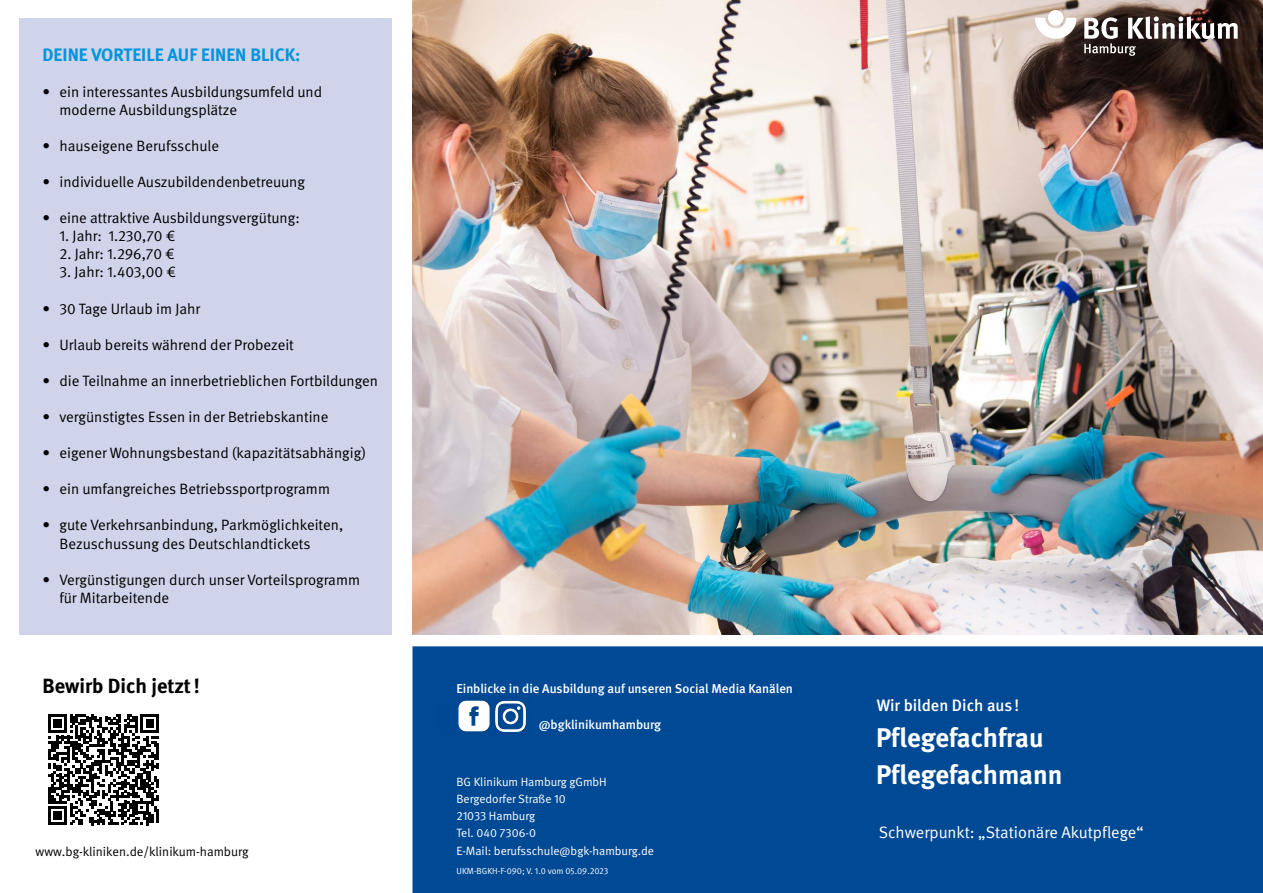
<style>
.page{position:relative;width:1263px;height:893px;background:#fff}
.page>*{position:absolute;margin:0;border:0;box-sizing:border-box;transform-origin:0 0}
._02_Fließtext_Fließtext{font:700 27px/36.2px "DGUV Meta";color:#fff}
._01_Überschriften_16pt_Überschrift{font:700 20.55px "DGUV Meta";color:#000}
.Überschrift_11pt_cyan{font:700 18px "DGUV Meta";color:#0095db}
._01_Überschriften_16pt_Überschrift-2{font:16.5px "DGUV Meta";color:#fff}
._02_Fließtext_Fließtext-2{font:500 16.5px "DGUV Meta";color:#fff}
.t1{font:15px/18px "DGUV Meta";color:#000}
._01_Überschriften_16pt_Überschrift-3{font:500 12.9px "DGUV Meta";color:#fff}
._02_Fließtext_Aufzählungsliste{font:12.9px "DGUV Meta";letter-spacing:-.005em;color:#000}
._02_Fließtext_Fließtext_ohne_Abstand_dana{font:12px/17.2px "DGUV Meta";color:#fff}
._02_Fließtext_Aufzählungsliste-2{font:8.85px "DGUV Meta";color:#fff}
</style>
<div class="page">
<img style="left:412px;top:0;width:851px;height:635px">
<div style="left:19px;top:18px;width:372px;height:617px;background:#d0d4eb"></div>
<div style="left:412px;top:646px;width:851px;height:247px;background:#004994"></div>
<svg style="left:1035px;top:18px;width:41px;height:21px"></svg>
<div style="left:1048px;top:10px;width:15px;height:16px;background:#fff;border-radius:50%"></div>
<svg style="left:1084px;top:16px;width:153px;height:40px"></svg>
<img style="left:472px;top:696px;width:58px;height:38px">
<svg style="left:48px;top:714px;width:111px;height:111px"></svg>
<img style="left:436px;top:699px;width:76px;height:36px">
<p class="Überschrift_11pt_cyan" style="left:43px;top:44px;width:260px">DEINE VORTEILE AUF EINEN BLICK:</p>
<p class="t1" style="left:60px;top:83px;width:264px;text-indent:-17px">• ein interessantes Ausbildungsumfeld und moderne Ausbildungsplätze</p>
<p class="t1" style="left:43px;top:137px;width:178px">• hauseigene Berufsschule</p>
<p class="t1" style="left:43px;top:173px;width:264px">• individuelle Auszubildendenbetreuung</p>
<p class="t1" style="left:43px;top:209px;width:259px">• eine attraktive Ausbildungsvergütung:</p>
<p class="t1" style="left:60px;top:227px;width:117px">1. Jahr: 1.230,70 €</p>
<p class="t1" style="left:60px;top:246px;width:117px">2. Jahr: 1.296,70 €</p>
<p class="t1" style="left:60px;top:264px;width:118px">3. Jahr: 1.403,00 €</p>
<p class="t1" style="left:43px;top:300px;width:159px">• 30 Tage Urlaub im Jahr</p>
<p class="t1" style="left:43px;top:336px;width:253px">• Urlaub bereits während der Probezeit</p>
<p class="t1" style="left:43px;top:372px;width:337px">• die Teilnahme an innerbetrieblichen Fortbildungen</p>
<p class="t1" style="left:43px;top:408px;width:287px">• vergünstigtes Essen in der Betriebskantine</p>
<p class="t1" style="left:43px;top:444px;width:325px">• eigener Wohnungsbestand (kapazitätsabhängig)</p>
<p class="t1" style="left:43px;top:480px;width:289px">• ein umfangreiches Betriebssportprogramm</p>
<p class="t1" style="left:60px;top:517px;width:285px;text-indent:-17px">• gute Verkehrsanbindung, Parkmöglichkeiten,<br>Bezuschussung des Deutschlandtickets</p>
<p class="t1" style="left:60px;top:571px;width:302px;text-indent:-17px">• Vergünstigungen durch unser Vorteilsprogramm für Mitarbeitende</p>
<p class="_01_Überschriften_16pt_Überschrift" style="left:43px;top:674px;width:159px">Bewirb Dich jetzt !</p>
<p class="_01_Überschriften_16pt_Überschrift-3" style="left:456px;top:681px;width:338px">Einblicke in die Ausbildung auf unseren Social Media Kanälen</p>
<p class="_02_Fließtext_Aufzählungsliste" style="left:36px;top:844px;width:214px">www.bg-kliniken.de/klinikum-hamburg</p>
<p class="_01_Überschriften_16pt_Überschrift-3" style="left:539px;top:717px;width:124px">@bgklinikumhamburg</p>
<p class="_02_Fließtext_Fließtext_ohne_Abstand_dana" style="left:456px;top:773px;width:152px">BG Klinikum Hamburg gGmbH</p>
<p class="_02_Fließtext_Fließtext_ohne_Abstand_dana" style="left:456px;top:790px;width:111px">Bergedorfer Straße 10</p>
<p class="_02_Fließtext_Fließtext_ohne_Abstand_dana" style="left:456px;top:807px;width:81px">21033 Hamburg<br>Tel. 040 7306-0</p>
<p class="_02_Fließtext_Fließtext_ohne_Abstand_dana" style="left:456px;top:842px;width:199px">E-Mail: berufsschule@bgk-hamburg.de</p>
<p class="_02_Fließtext_Aufzählungsliste-2" style="left:457px;top:866px;width:153px">UKM-BGKH-F-090; V. 1.0 vom 05.09.2023</p>
<p class="_02_Fließtext_Fließtext-2" style="left:877px;top:696px;width:144px">Wir bilden Dich aus !</p>
<p class="_02_Fließtext_Fließtext" style="left:876px;top:721px;width:188px">Pflegefachfrau<br>Pflegefachmann</p>
<p class="_01_Überschriften_16pt_Überschrift-2" style="left:879px;top:822px;width:267px">Schwerpunkt: „Stationäre Akutpflege“</p>
</div>
